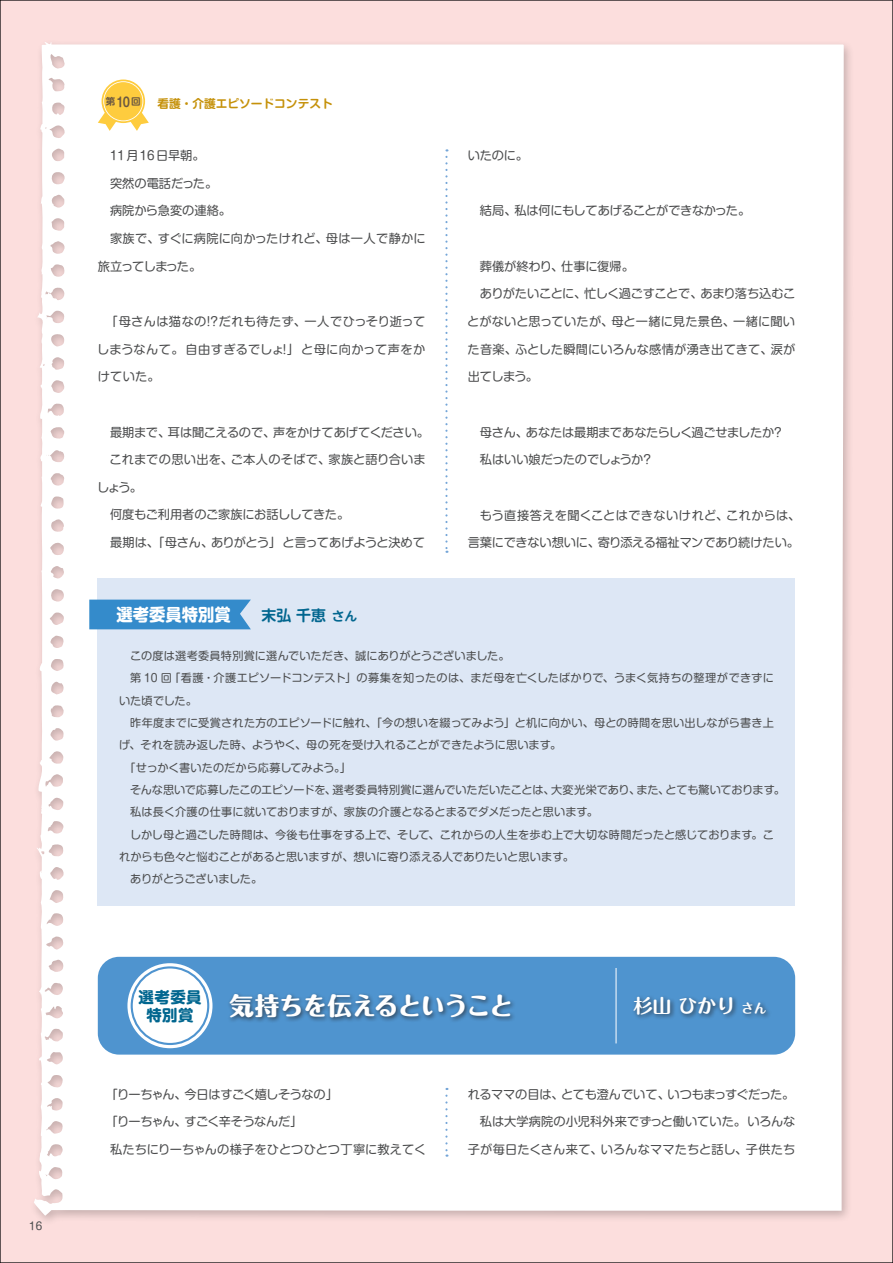
<style>
.page{position:relative;width:893px;height:1263px;background:#fcdedd}
.page>*{position:absolute;margin:0;border:0;box-sizing:border-box;transform-origin:0 0}
.t1{font:800 24.45px "Maru Fo Pro";letter-spacing:-.035em;color:#fff}
.t2{font:700 19.2px "Maru Fo Pro";color:#fff}
.t3{font:700 16.95px "UD Shin M Go Pr 6";color:#fff;scale:.96 1}
.t4{font:700 15.45px/18px "Shin M Go Pr 6";letter-spacing:.025em;color:#01668f;text-align:center}
.t5{font:700 14.85px "UD Shin M Go Pr 6 De";color:#01668f}
.t6{font:12.15px "Shin M Go Pr 6";letter-spacing:-.005em;color:#4b4c4d}
.t7{font:12.15px "Shin M Go Pr 6";letter-spacing:.025em;color:#4b4c4d}
.t8{font:12.15px "Shin M Go Pr 6";letter-spacing:-.03em;color:#4b4c4d}
.t9{font:12.15px "Shin M Go Pr 6";letter-spacing:-.04em;color:#4b4c4d}
.t10{font:12.15px "Shin M Go Pr 6";letter-spacing:-.045em;color:#4b4c4d}
.t11{font:12.15px "Shin M Go Pr 6";letter-spacing:-.05em;color:#4b4c4d}
.t12{font:12.15px "Shin M Go Pr 6";letter-spacing:-.09em;color:#4b4c4d}
.t13{font:700 11.7px "Shin M Go Pr 6 De";color:#c5910a}
.t14{font:11.1px "Shin M Go Pr 6";letter-spacing:.005em;color:#4b4c4d}
.t15{font:11.1px "Shin M Go Pr 6";letter-spacing:-.025em;color:#4b4c4d}
.t16{font:10.65px "Shin M Go Pr 6";color:#4b4c4d}
.t17{font:700 9.6px "Shin M Go Pr 6 De";color:#6b5841}
.s1{font-size:12.75px}
</style>
<div class="page">
<div style="left:29px;top:37px;width:826px;height:1189px;background:#231f20;opacity:.25"></div>
<div style="left:34px;top:41px;width:810px;height:1175px;background:#fff"></div>
<svg style="left:445px;top:157px;width:3px;height:396px"></svg>
<div style="left:98px;top:578px;width:697px;height:328px;background:#dde7f5"></div>
<div style="left:89px;top:600px;width:162px;height:29px;background:#348bcb"></div>
<div style="left:98px;top:957px;width:697px;height:97px;background:#4f94cf;border-radius:21px"></div>
<div style="left:631px;top:994px;width:141px;height:26px;background:#231f20;opacity:.7"></div>
<div style="left:227px;top:991px;width:289px;height:32px;background:#231f20;opacity:.7"></div>
<hr style="left:616px;top:968px;width:1px;height:75px;background:#fff">
<div style="left:127px;top:963px;width:85px;height:85px;background:#fff;border-radius:50%"></div>
<div style="left:131px;top:966px;width:78px;height:79px;border:2px solid #4f94cf;border-radius:50%"></div>
<svg style="left:445px;top:1088px;width:3px;height:69px"></svg>
<div style="left:102px;top:80px;width:43px;height:43px;background:#fecc3e;border-radius:50%"></div>
<svg style="left:98px;top:81px;width:51px;height:50px"></svg>
<p class="t16" style="left:29px;top:1217px;width:14px">16</p>
<p class="t17" style="left:106px;top:94px;width:36px">第<span class="s1">10</span>回</p>
<p class="t13" style="left:157px;top:94px;width:177px">看護・介護エピソードコンテスト</p>
<p class="t6" style="left:110px;top:146px;width:96px">11月16日早朝。</p>
<p class="t6" style="left:110px;top:173px;width:109px">突然の電話だった。</p>
<p class="t6" style="left:110px;top:201px;width:123px">病院から急変の連絡。</p>
<p class="t7" style="left:110px;top:229px;width:317px">家族で、すぐに病院に向かったけれど、母は一人で静かに</p>
<p class="t12" style="left:98px;top:256px;width:105px">旅立ってしまった。</p>
<p class="t7" style="left:106px;top:312px;width:321px">「母さんは猫なの！？だれも待たず、一人でひっそり逝って</p>
<p class="t7" style="left:97px;top:339px;width:330px">しまうなんて。自由すぎるでしょ！」と母に向かって声をか</p>
<p class="t6" style="left:98px;top:367px;width:63px">けていた。</p>
<p class="t6" style="left:110px;top:422px;width:321px">最期まで、耳は聞こえるので、声をかけてあげてください。</p>
<p class="t6" style="left:110px;top:450px;width:318px">これまでの思い出を、ご本人のそばで、家族と語り合いま</p>
<p class="t6" style="left:97px;top:477px;width:47px">しょう。</p>
<p class="t6" style="left:110px;top:505px;width:241px">何度もご利用者のご家族にお話ししてきた。</p>
<p class="t8" style="left:110px;top:533px;width:317px">最期は、「母さん、ありがとう」と言ってあげようと決めて</p>
<h3 class="t3" style="left:116px;top:600px;width:121px">選考委員特別賞</h3>
<h3 class="t5" style="left:261px;top:603px;width:97px">末弘 千恵<span class="s1">さん</span></h3>
<p class="t6" style="left:468px;top:146px;width:62px">いたのに。</p>
<p class="t8" style="left:480px;top:201px;width:272px">結局、私は何にもしてあげることができなかった。</p>
<p class="t6" style="left:480px;top:256px;width:155px">葬儀が終わり、仕事に復帰。</p>
<p class="t9" style="left:480px;top:284px;width:317px">ありがたいことに、忙しく過ごすことで、あまり落ち込むこ</p>
<p class="t6" style="left:467px;top:312px;width:329px">とがないと思っていたが、母と一緒に見た景色、一緒に聞い</p>
<p class="t6" style="left:468px;top:339px;width:329px">た音楽、ふとした瞬間にいろんな感情が湧き出てきて、涙が</p>
<p class="t6" style="left:468px;top:367px;width:72px">出てしまう。</p>
<p class="t8" style="left:480px;top:422px;width:306px">母さん、あなたは最期まであなたらしく過ごせましたか？</p>
<p class="t6" style="left:480px;top:450px;width:175px">私はいい娘だったのでしょうか？</p>
<p class="t7" style="left:480px;top:505px;width:322px">もう直接答えを聞くことはできないけれど、これからは、</p>
<p class="t8" style="left:468px;top:533px;width:333px">言葉にできない想いに、寄り添える福祉マンであり続けたい。</p>
<p class="t14" style="left:130px;top:647px;width:381px">この度は選考委員特別賞に選んでいただき、誠にありがとうございました。</p>
<p class="t14" style="left:130px;top:669px;width:645px">第 10 回「看護・介護エピソードコンテスト」の募集を知ったのは、まだ母を亡くしたばかりで、うまく気持ちの整理ができずに</p>
<p class="t14" style="left:119px;top:691px;width:79px">いた頃でした。</p>
<p class="t14" style="left:130px;top:714px;width:645px">昨年度までに受賞された方のエピソードに触れ、「今の想いを綴ってみよう」と机に向かい、母との時間を思い出しながら書き上</p>
<p class="t14" style="left:119px;top:736px;width:444px">げ、それを読み返した時、ようやく、母の死を受け入れることができたように思います。</p>
<p class="t14" style="left:125px;top:758px;width:228px">「せっかく書いたのだから応募してみよう。」</p>
<p class="t14" style="left:130px;top:781px;width:656px">そんな思いで応募したこのエピソードを、選考委員特別賞に選んでいただいたことは、大変光栄であり、また、とても驚いております。</p>
<p class="t14" style="left:130px;top:803px;width:469px">私は長く介護の仕事に就いておりますが、家族の介護となるとまるでダメだったと思います。</p>
<p class="t14" style="left:130px;top:825px;width:645px">しかし母と過ごした時間は、今後も仕事をする上で、そして、これからの人生を歩む上で大切な時間だったと感じております。こ</p>
<p class="t14" style="left:119px;top:848px;width:456px">れからも色々と悩むことがあると思いますが、想いに寄り添える人でありたいと思います。</p>
<p class="t15" style="left:130px;top:870px;width:133px">ありがとうございました。</p>
<h3 class="t4" style="left:138px;top:987px;width:64px">選考委員特別賞</h3>
<h1 class="t1" style="left:230px;top:986px;width:286px">気持ちを伝えるということ</h1>
<h2 class="t2" style="left:633px;top:990px;width:135px">杉山 ひかり<span class="s1">さん</span></h2>
<p class="t10" style="left:106px;top:1084px;width:233px">「りーちゃん、今日はすごく嬉しそうなの」</p>
<p class="t11" style="left:106px;top:1112px;width:198px">「りーちゃん、すごく辛そうなんだ」</p>
<p class="t6" style="left:110px;top:1139px;width:318px">私たちにりーちゃんの様子をひとつひとつ丁寧に教えてく</p>
<p class="t6" style="left:468px;top:1084px;width:328px">れるママの目は、とても澄んでいて、いつもまっすぐだった。</p>
<p class="t6" style="left:480px;top:1112px;width:317px">私は大学病院の小児科外来でずっと働いていた。いろんな</p>
<p class="t6" style="left:468px;top:1139px;width:329px">子が毎日たくさん来て、いろんなママたちと話し、子供たち</p>
</div>
